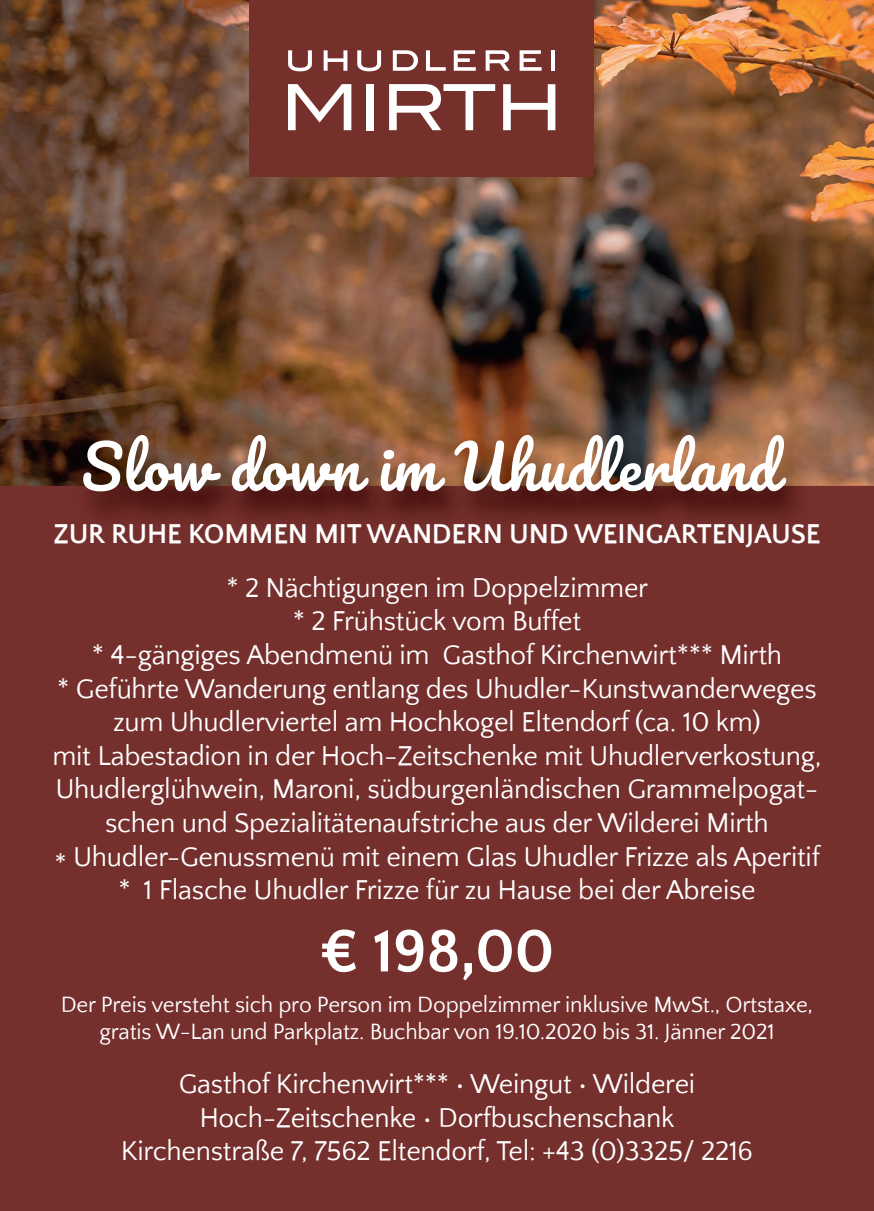
<style>
.page{position:relative;width:874px;height:1211px;background:#fff}
.page>*{position:absolute;margin:0;border:0;box-sizing:border-box;transform-origin:0 0}
.t1{font:700 63px "Quattrocento Sans";color:#fff}
.t2{font:59.5px "Pacifico";letter-spacing:.01em;color:#fff}
.t3{font:28px/33.6px "Quattrocento Sans";letter-spacing:-.01em;color:#fff;text-align:center}
.t4{font:700 28px "Quattrocento Sans";letter-spacing:-.01em;color:#fff}
.t5{font:22.75px/27.3px "Quattrocento Sans";letter-spacing:-.01em;color:#fff;text-align:center}
</style>
<div class="page">
<div style="left:0;top:406px;width:873px;height:804px;background:#752f2c"></div>
<img style="left:0;top:0;width:873px;height:486px">
<div style="left:249px;top:0;width:344px;height:177px;background:#76302c"></div>
<svg style="left:288px;top:84px;width:63px;height:46px"></svg>
<div style="left:366px;top:84px;width:8px;height:46px;background:#fff"></div>
<svg style="left:389px;top:84px;width:106px;height:46px"></svg>
<svg style="left:503px;top:84px;width:52px;height:46px"></svg>
<svg style="left:323px;top:50px;width:24px;height:21px"></svg>
<svg style="left:357px;top:50px;width:24px;height:21px"></svg>
<svg style="left:288px;top:50px;width:24px;height:21px"></svg>
<svg style="left:392px;top:50px;width:26px;height:21px"></svg>
<svg style="left:426px;top:50px;width:19px;height:21px"></svg>
<svg style="left:453px;top:50px;width:22px;height:21px"></svg>
<svg style="left:485px;top:50px;width:24px;height:21px"></svg>
<svg style="left:519px;top:50px;width:22px;height:21px"></svg>
<hr style="left:551px;top:50px;width:4px;height:21px;background:#fff">
<img style="left:74px;top:437px;width:739px;height:82px">
<h2 class="t2" style="left:81px;top:435px;width:698px">Slow down im Uhudlerland</h2>
<p class="t4" style="left:53px;top:519px;width:768px">ZUR RUHE KOMMEN MIT WANDERN UND WEINGARTENJAUSE</p>
<p class="t3" style="left:52px;top:571px;width:770px">* 2 Nächtigungen im Doppelzimmer<br>* 2 Frühstück vom Buffet<br>* 4-gängiges Abendmenü im Gasthof Kirchenwirt*** Mirth<br>* Geführte Wanderung entlang des Uhudler-Kunstwanderweges zum Uhudlerviertel am Hochkogel Eltendorf (ca. 10 km)<br>mit Labestadion in der Hoch-Zeitschenke mit Uhudlerverkostung, Uhudlerglühwein, Maroni, südburgenländischen Grammelpogat&shy;schen und Spezialitätenaufstriche aus der Wilderei Mirth<br>* Uhudler-Genussmenü mit einem Glas Uhudler Frizze als Aperitif * 1 Flasche Uhudler Frizze für zu Hause bei der Abreise</p>
<h1 class="t1" style="left:319px;top:917px;width:236px">€ 198,00</h1>
<p class="t5" style="left:61px;top:991px;width:753px">Der Preis versteht sich pro Person im Doppelzimmer inklusive MwSt., Ortstaxe, gratis W-Lan und Parkplatz. Buchbar von 19.10.2020 bis 31. Jänner 2021</p>
<p class="t3" style="left:121px;top:1067px;width:633px">Gasthof Kirchenwirt*** • Weingut • Wilderei<br>Hoch-Zeitschenke • Dorfbuschenschank<br>Kirchenstraße 7, 7562 Eltendorf, Tel: +43 (0)3325/ 2216</p>
</div>
